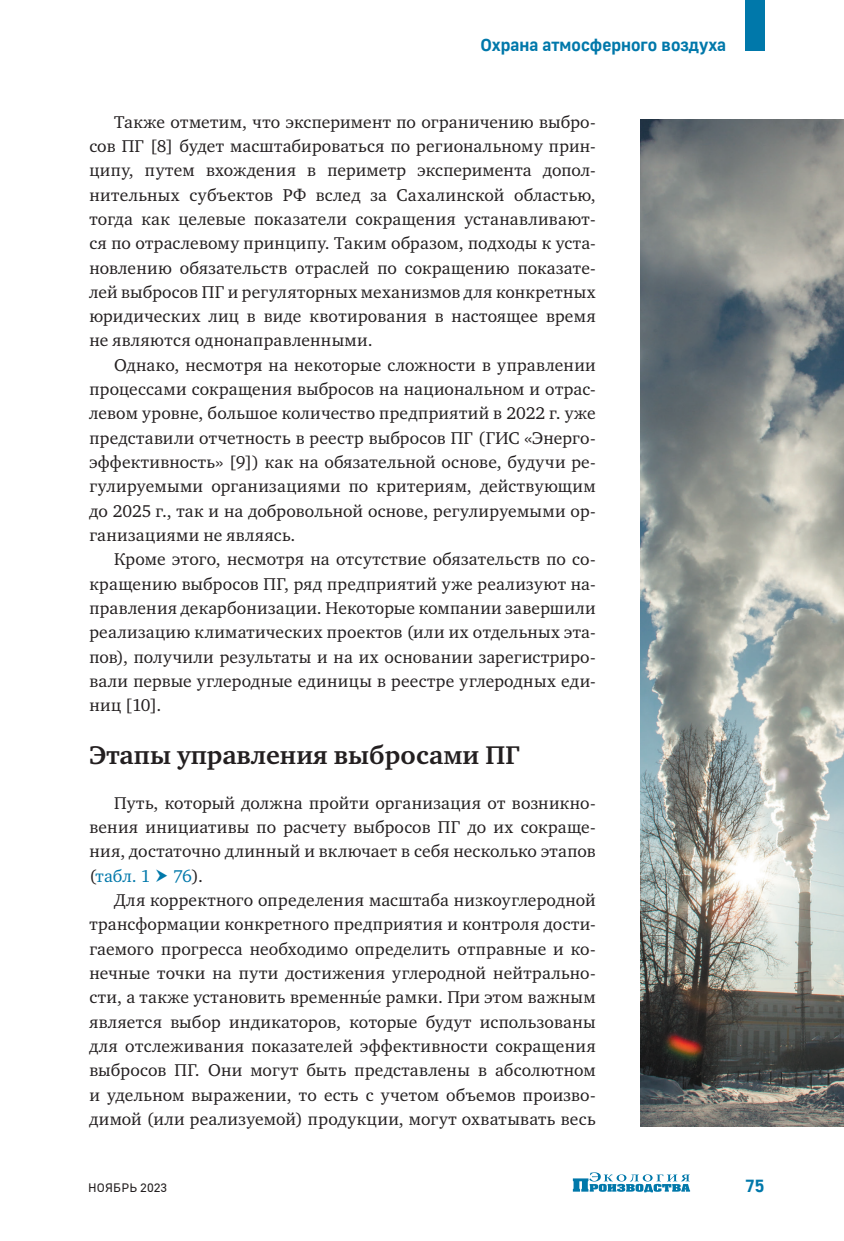
<style>
.page{position:relative;width:844px;height:1241px;background:#fff}
.page>*{position:absolute;margin:0;border:0;box-sizing:border-box;transform-origin:0 0}
.Подзаголовок{font:700 26.25px "Charter C";color:#231f20}
.Текст{font:17.5px/24.3px "Charter C";letter-spacing:.02em;color:#231f20;text-align:justify}
.t1{font:700 17.5px "Golos UI";color:#0078aa}
.Текст-2{font:17.5px "Charter C";color:#0078aa}
.t2{font:12.25px "Golos UI";letter-spacing:.01em;color:#231f20}
.s1{color:#0078aa}
.s2{color:#231f20}
.s3{font-family:"Roboto";font-weight:300}
</style>
<div class="page">
<img style="left:640px;top:120px;width:203px;height:1006px">
<svg style="left:572px;top:1172px;width:118px;height:20px"></svg>
<div style="left:744px;top:0;width:20px;height:51px;background:#0078aa"></div>
<p class="t1" style="left:480px;top:34px;width:247px">Охрана атмосферного воздуха</p>
<p class="Текст" style="left:89px;top:110px;width:507px;text-indent:25px">Также отметим, что эксперимент по ограничению выбро&shy;сов ПГ [8] будет масштабироваться по региональному прин&shy;ципу, путем вхождения в периметр эксперимента допол&shy;нительных субъектов РФ вслед за Сахалинской областью, тогда как целевые показатели сокращения устанавливают&shy;ся по отраслевому принципу. Таким образом, подходы к уста&shy;новлению обязательств отраслей по сокращению показате&shy;лей выбросов ПГ и регуляторных механизмов для конкретных юридических лиц в виде квотирования в настоящее время не являются однонаправленными.</p>
<p class="Текст" style="left:89px;top:353px;width:508px;text-indent:25px">Однако, несмотря на некоторые сложности в управлении процессами сокращения выбросов на национальном и отрас&shy;левом уровне, большое количество предприятий в 2022 г. уже представили отчетность в реестр выбросов ПГ (ГИС «Энерго&shy;эффективность» [9]) как на обязательной основе, будучи ре&shy;гулируемыми организациями по критериям, действующим до 2025 г., так и на добровольной основе, регулируемыми ор&shy;ганизациями не являясь.</p>
<p class="Текст" style="left:89px;top:547px;width:508px;text-indent:25px">Кроме этого, несмотря на отсутствие обязательств по со&shy;кращению выбросов ПГ, ряд предприятий уже реализуют на&shy;правления декарбонизации. Некоторые компании завершили реализацию климатических проектов (или их отдельных эта&shy;пов), получили результаты и на их основании зарегистриро&shy;вали первые углеродные единицы в реестре углеродных еди&shy;ниц [10].</p>
<p class="Подзаголовок" style="left:89px;top:740px;width:432px">Этапы управления выбросами ПГ</p>
<p class="Текст" style="left:89px;top:790px;width:507px;text-indent:25px">Путь, который должна пройти организация от возникно&shy;вения инициативы по расчету выбросов ПГ до их сокраще&shy;ния, достаточно длинный и включает в себя несколько этапов (<span class="s1">табл. 1</span></p>
<p class="Текст-2" style="left:173px;top:865px;width:31px">76<span class="s2">).</span></p>
<p class="Текст" style="left:89px;top:887px;width:508px;text-indent:25px">Для корректного определения масштаба низкоуглеродной трансформации конкретного предприятия и контроля дости&shy;гаемого прогресса необходимо определить отправные и ко&shy;нечные точки на пути достижения углеродной нейтрально&shy;сти, а также установить временны<span class="s3">́</span>е рамки. При этом важным является выбор индикаторов, которые будут использованы для отслеживания показателей эффективности сокращения выбросов ПГ. Они могут быть представлены в абсолютном и удельном выражении, то есть с учетом объемов произво&shy;димой (или реализуемой) продукции, могут охватывать весь</p>
<p class="t2" style="left:88px;top:1180px;width:80px">НОЯБРЬ 2023</p>
<p class="t1" style="left:745px;top:1175px;width:21px">75</p>
</div>
